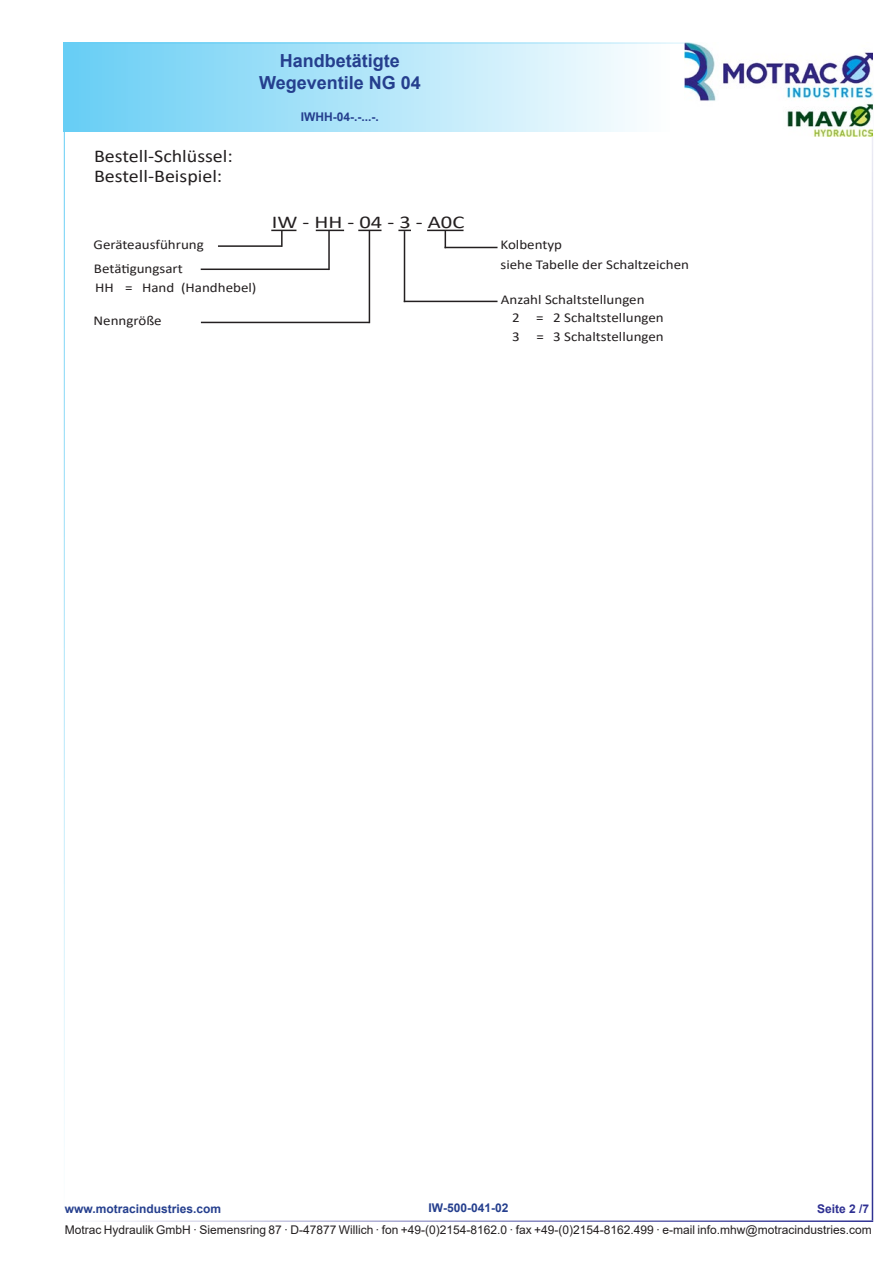
<style>
.page{position:relative;width:893px;height:1263px;background:#fff}
.page>*{position:absolute;margin:0;border:0;box-sizing:border-box;transform-origin:0 0}
.t1{font:18px/19.2px "Calibri";color:#231f20;scale:1.11 1}
.t2{font:700 18px/21.6px "Arial";color:#253f8e;text-align:center}
.t3{font:18px "Calibri";color:#231f20;scale:1.25 1}
.t4{font:13.5px/18.6px "Calibri";color:#231f20;scale:1.11 1}
.t5{font:12px "Arial";color:#231f20}
.t6{font:700 12px "Arial";color:#253f8e}
.t7{font:700 12px "Arial";color:#2e3092}
</style>
<div class="page">
<div style="left:64px;top:43px;width:606px;height:89px;background:linear-gradient(to right,#66cef5,#fdfefe)"></div>
<hr style="left:64px;top:43px;width:808px;height:1px;background:#67cef5">
<hr style="left:64px;top:1220px;width:809px;height:2px;background:#2e3092">
<hr style="left:64px;top:43px;width:1px;height:1177px;background:#67cef5">
<hr style="left:872px;top:43px;width:1px;height:1177px;background:#2e3092">
<img style="left:685px;top:43px;width:187px;height:93px">
<hr style="left:283px;top:355px;width:95px;height:1px;background:#231f20">
<svg style="left:316px;top:230px;width:28px;height:1px"></svg>
<svg style="left:358px;top:230px;width:23px;height:1px"></svg>
<svg style="left:271px;top:230px;width:25px;height:17px"></svg>
<hr style="left:328px;top:231px;width:2px;height:39px;background:#231f20">
<hr style="left:369px;top:230px;width:1px;height:93px;background:#231f20">
<hr style="left:201px;top:322px;width:168px;height:1px;background:#231f20">
<hr style="left:427px;top:230px;width:36px;height:1px;background:#231f20">
<svg style="left:398px;top:230px;width:13px;height:1px"></svg>
<hr style="left:404px;top:231px;width:1px;height:71px;background:#231f20">
<hr style="left:445px;top:247px;width:52px;height:1px;background:#231f20">
<hr style="left:404px;top:301px;width:93px;height:1px;background:#231f20">
<hr style="left:201px;top:269px;width:128px;height:1px;background:#231f20">
<svg style="left:445px;top:231px;width:1px;height:16px"></svg>
<hr style="left:218px;top:245px;width:64px;height:2px;background:#231f20">
<h1 class="t1" style="left:94px;top:146px;width:127px">Bestell-Schlüssel:<br>Bestell-Beispiel:</h1>
<p class="t4" style="left:94px;top:235px;width:101px">Geräteausführung</p>
<h1 class="t2" style="left:259px;top:50px;width:163px">Handbetätigte<br>Wegeventile NG 04</h1>
<p class="t6" style="left:301px;top:108px;width:79px">IWHH-04-.-...-.</p>
<h1 class="t3" style="left:272px;top:209px;width:156px">IW - HH - 04 - 3 - A0C</h1>
<p class="t4" style="left:94px;top:258px;width:148px">Betätigungsart<br>HH = Hand (Handhebel)</p>
<p class="t4" style="left:94px;top:311px;width:63px">Nenngröße</p>
<p class="t4" style="left:500px;top:234px;width:171px;line-height:19.8px">Kolbentyp<br>siehe Tabelle der Schaltzeichen</p>
<p class="t4" style="left:501px;top:290px;width:131px">Anzahl Schaltstellungen</p>
<p class="t4" style="left:512px;top:308px;width:138px">2 = 2 Schaltstellungen<br>3 = 3 Schaltstellungen</p>
<p class="t6" style="left:429px;top:1199px;width:81px">IW-500-041-02</p>
<p class="t6" style="left:65px;top:1201px;width:158px">www.motracindustries.com</p>
<p class="t7" style="left:817px;top:1201px;width:54px">Seite 2 /7</p>
<p class="t5" style="left:65px;top:1221px;width:808px">Motrac Hydraulik GmbH · Siemensring 87 · D-47877 Willich · fon +49-(0)2154-8162.0 · fax +49-(0)2154-8162.499 · e-mail info.mhw@motracindustries.com</p>
</div>
